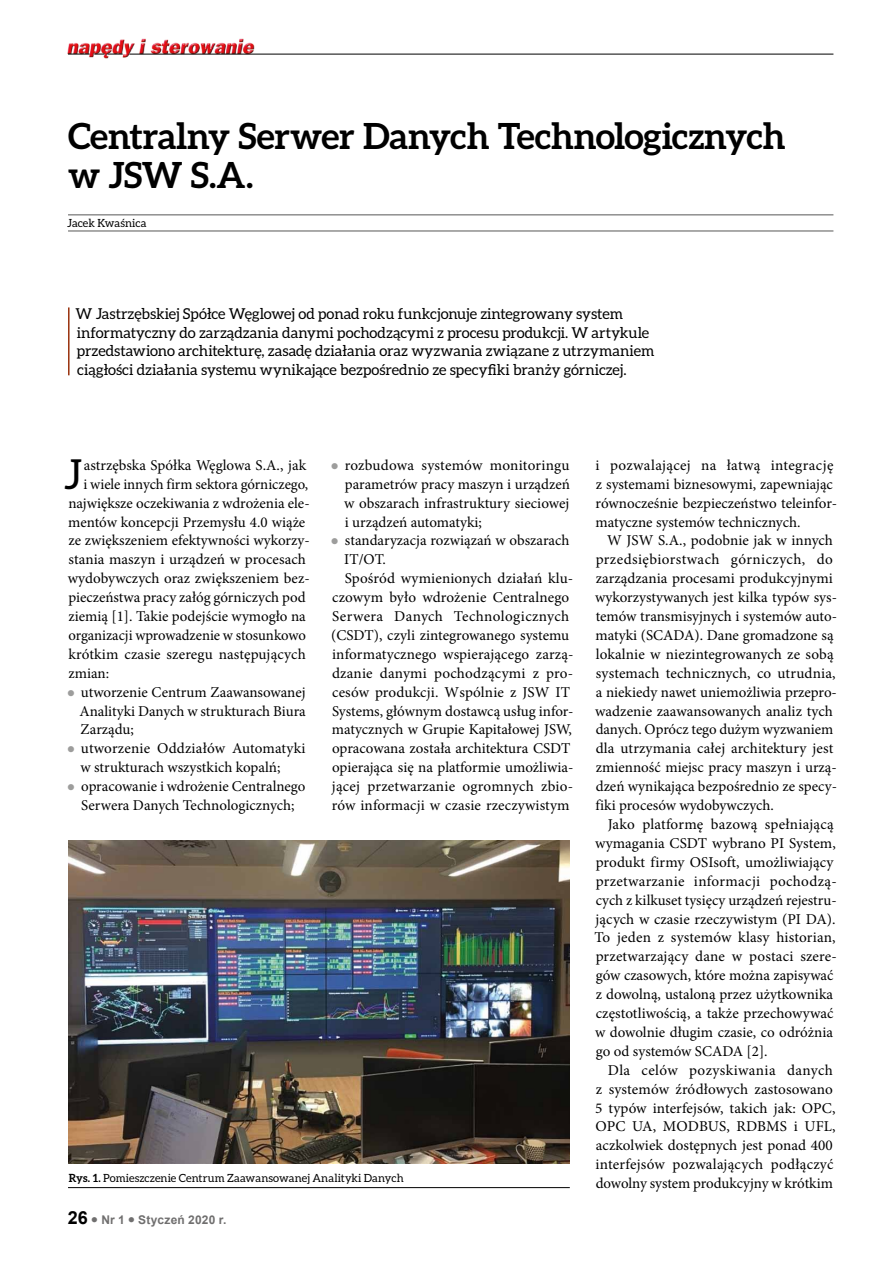
<style>
.page{position:relative;width:893px;height:1263px;background:#fff}
.page>*{position:absolute;margin:0;border:0;box-sizing:border-box;transform-origin:0 0}
.t1{font:41.4px "Aleo";color:#000}
.t2{font:700 36px/39px "Aleo";letter-spacing:-.01em;color:#000}
.t3{font:15px/18.9px "Minion Pro";color:#000}
.t4{font:15px/18.9px "Aleo";color:#000}
.t5{font:15px "Minion Pro";letter-spacing:.02em;color:#000}
.t6{font:700 12px "Arial";letter-spacing:.015em;color:#706f6f}
.t7{font:11.25px "Aleo";letter-spacing:.005em;color:#000}
.s1{font-weight:700}
.s2{font-size:18px;color:#000}
</style>
<div class="page">
<img style="left:67px;top:38px;width:190px;height:21px">
<hr style="left:129px;top:54px;width:704px;height:1px;background:#000">
<svg style="left:68px;top:54px;width:55px;height:1px"></svg>
<hr style="left:68px;top:215px;width:765px;height:1px;background:#575756">
<hr style="left:68px;top:231px;width:765px;height:1px;background:#575756">
<hr style="left:68px;top:1187px;width:502px;height:1px;background:#000">
<img style="left:68px;top:840px;width:502px;height:323px">
<hr style="left:68px;top:307px;width:2px;height:68px;background:#98310d">
<h2 class="t2" style="left:68px;top:115px;width:719px">Centralny Serwer Danych Technologicznych w JSW S.A.</h2>
<p class="t7" style="left:67px;top:216px;width:81px">Jacek Kwaśnica</p>
<p class="t4" style="left:76px;top:304px;width:580px">W Jastrzębskiej Spółce Węglowej od ponad roku funkcjonuje zintegrowany system informatyczny do zarządzania danymi pochodzącymi z procesu produkcji. W artykule przedstawiono architekturę, zasadę działania oraz wyzwania związane z utrzymaniem ciągłości działania systemu wynikające bezpośrednio ze specyfiki branży górniczej.</p>
<h1 class="t1" style="left:64px;top:451px;width:20px">J</h1>
<p class="t3" style="left:84px;top:456px;width:224px">astrzębska Spółka Węglowa S.A., jak</p>
<p class="t3" style="left:84px;top:475px;width:226px">i wiele innych firm sektora górniczego,</p>
<p class="t3" style="left:68px;top:493px;width:243px">największe oczekiwania z wdrożenia ele-</p>
<p class="t3" style="left:68px;top:512px;width:239px">mentów koncepcji Przemysłu 4.0 wiąże</p>
<p class="t3" style="left:69px;top:531px;width:243px">ze zwiększeniem efektywności wykorzy-</p>
<p class="t3" style="left:69px;top:550px;width:239px">stania maszyn i urządzeń w procesach</p>
<p class="t3" style="left:68px;top:569px;width:243px">wydobywczych oraz zwiększeniem bez-</p>
<p class="t3" style="left:68px;top:588px;width:239px">pieczeństwa pracy załóg górniczych pod</p>
<p class="t3" style="left:69px;top:607px;width:239px">ziemią [1]. Takie podejście wymogło na</p>
<p class="t3" style="left:68px;top:626px;width:239px">organizacji wprowadzenie w stosunkowo</p>
<p class="t3" style="left:68px;top:645px;width:239px">krótkim czasie szeregu następujących</p>
<p class="t3" style="left:69px;top:664px;width:42px">zmian:</p>
<p class="t3" style="left:81px;top:682px;width:227px">utworzenie Centrum Zaawansowanej</p>
<p class="t3" style="left:79px;top:701px;width:228px">Analityki Danych w strukturach Biura</p>
<p class="t3" style="left:81px;top:720px;width:55px">Zarządu;</p>
<p class="t3" style="left:81px;top:739px;width:226px">utworzenie Oddziałów Automatyki</p>
<p class="t3" style="left:81px;top:758px;width:202px">w strukturach wszystkich kopalń;</p>
<p class="t3" style="left:81px;top:777px;width:226px">opracowanie i wdrożenie Centralnego</p>
<p class="t3" style="left:81px;top:796px;width:215px">Serwera Danych Technologicznych;</p>
<p class="t3" style="left:345px;top:456px;width:226px">rozbudowa systemów monitoringu</p>
<p class="t3" style="left:345px;top:475px;width:227px">parametrów pracy maszyn i urządzeń</p>
<p class="t3" style="left:344px;top:493px;width:227px">w obszarach infrastruktury sieciowej</p>
<p class="t3" style="left:345px;top:512px;width:139px">i urządzeń automatyki;</p>
<p class="t3" style="left:345px;top:531px;width:226px">standaryzacja rozwiązań w obszarach</p>
<p class="t3" style="left:344px;top:550px;width:43px">IT/OT.</p>
<p class="t3" style="left:345px;top:569px;width:230px">Spośród wymienionych działań klu-</p>
<p class="t3" style="left:332px;top:588px;width:239px">czowym było wdrożenie Centralnego</p>
<p class="t5" style="left:332px;top:606px;width:239px">Serwera Danych Technologicznych</p>
<p class="t3" style="left:331px;top:626px;width:239px">(CSDT), czyli zintegrowanego systemu</p>
<p class="t3" style="left:332px;top:645px;width:243px">informatycznego wspierającego zarzą-</p>
<p class="t3" style="left:332px;top:664px;width:243px">dzanie danymi pochodzącymi z pro-</p>
<p class="t3" style="left:332px;top:682px;width:240px">cesów produkcji. Wspólnie z JSW IT</p>
<p class="t3" style="left:332px;top:701px;width:243px">Systems, głównym dostawcą usług infor-</p>
<p class="t3" style="left:332px;top:720px;width:242px">matycznych w Grupie Kapitałowej JSW,</p>
<p class="t3" style="left:332px;top:739px;width:240px">opracowana została architektura CSDT</p>
<p class="t3" style="left:332px;top:758px;width:243px">opierająca się na platformie umożliwia-</p>
<p class="t3" style="left:332px;top:777px;width:243px">jącej przetwarzanie ogromnych zbio-</p>
<p class="t3" style="left:332px;top:796px;width:239px">rów informacji w czasie rzeczywistym</p>
<p class="t7" style="left:69px;top:1172px;width:336px"><span class="s1">Rys. 1.</span> Pomieszczenie Centrum Zaawansowanej Analityki Danych</p>
<p class="t6" style="left:68px;top:1212px;width:160px"><span class="s2">26</span> ● Nr 1 ● Styczeń 2020 r.</p>
<p class="t3" style="left:596px;top:456px;width:243px">i pozwalającej na łatwą integrację z systemami biznesowymi, zapewniając równocześnie bezpieczeństwo teleinfor&shy;matyczne systemów technicznych.</p>
<p class="t3" style="left:595px;top:531px;width:243px;text-indent:12px">W JSW S.A., podobnie jak w innych przedsiębiorstwach górniczych, do zarządzania procesami produkcyjnymi wykorzystywanych jest kilka typów sys&shy;temów transmisyjnych i systemów auto&shy;matyki (SCADA). Dane gromadzone są lokalnie w niezintegrowanych ze sobą systemach technicznych, co utrudnia, a niekiedy nawet uniemożliwia przepro&shy;wadzenie zaawansowanych analiz tych danych. Oprócz tego dużym wyzwaniem dla utrzymania całej architektury jest zmienność miejsc pracy maszyn i urzą&shy;dzeń wynikająca bezpośrednio ze specy&shy;fiki procesów wydobywczych.</p>
<p class="t3" style="left:595px;top:815px;width:244px;text-indent:13px">Jako platformę bazową spełniającą wymagania CSDT wybrano PI System, produkt firmy OSIsoft, umożliwiający przetwarzanie informacji pochodzą&shy;cych z kilkuset tysięcy urządzeń rejestru&shy;jących w czasie rzeczywistym (PI DA).<br>To jeden z systemów klasy historian, przetwarzający dane w postaci szere&shy;gów czasowych, które można zapisywać z dowolną, ustaloną przez użytkownika częstotliwością, a także przechowywać w dowolnie długim czasie, co odróżnia go od systemów SCADA [2].</p>
<p class="t3" style="left:595px;top:1060px;width:242px;text-indent:13px">Dla celów pozyskiwania danych z systemów źródłowych zastosowano 5 typów interfejsów, takich jak: OPC, OPC UA, MODBUS, RDBMS i UFL, aczkolwiek dostępnych jest ponad 400 interfejsów pozwalających podłączyć dowolny system produkcyjny w krótkim</p>
</div>
